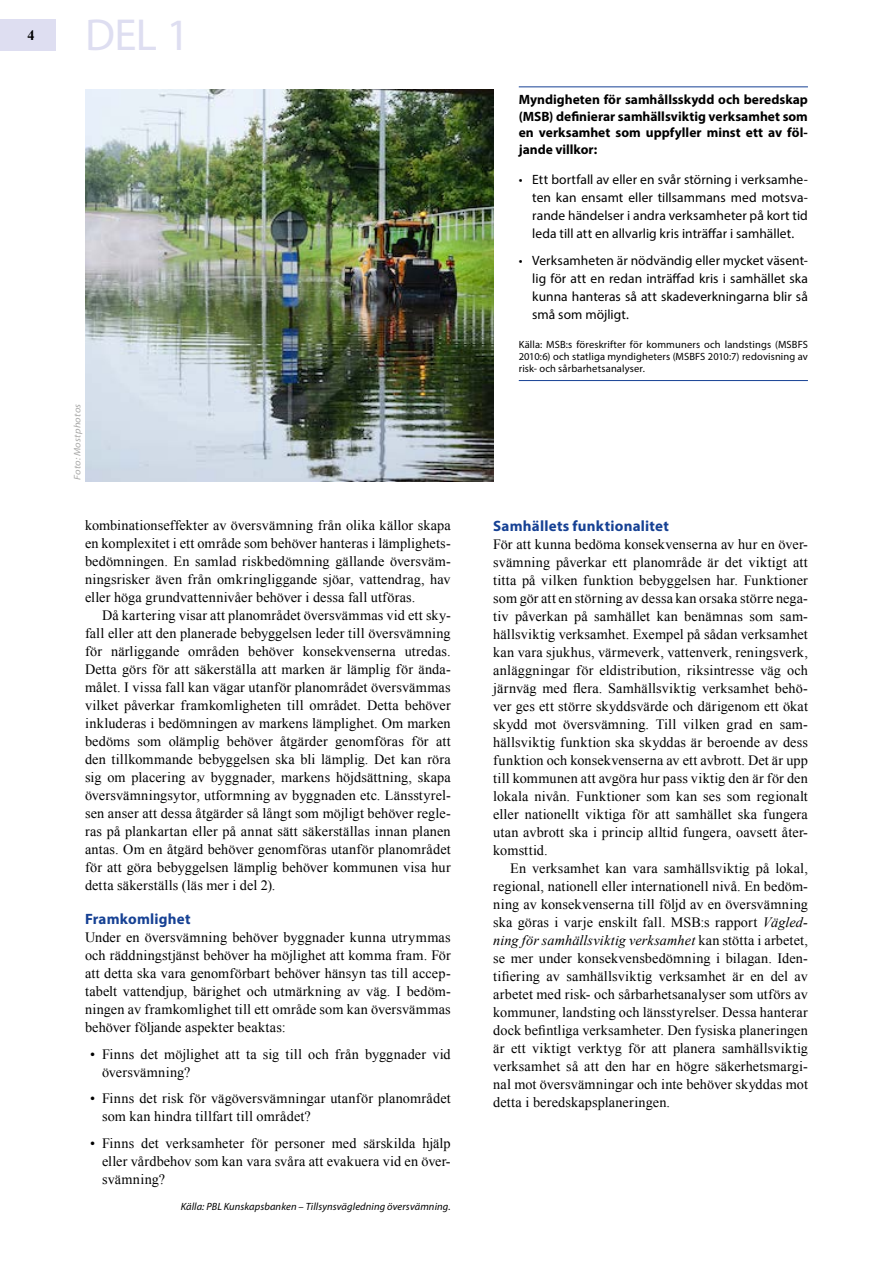
<style>
.page{position:relative;width:893px;height:1263px;background:#fff}
.page>*{position:absolute;margin:0;border:0;box-sizing:border-box;transform-origin:0 0}
.t1{font:45px "Myriad Pro";color:#dedef1}
.t2{font:700 15px "Myriad Pro";letter-spacing:.015em;color:#164194}
.t3{font:14.25px/18px "Times New Roman";letter-spacing:.01em;color:#000;text-align:justify}
.t4{font:700 14.25px "Times New Roman";color:#000}
.t5{font:13.5px/18px "Myriad Pro";letter-spacing:.005em;color:#000;text-align:justify}
.t6{font:700 13.5px/16.5px "Myriad Pro";color:#000;text-align:justify}
.t7{font:10.5px/12px "Myriad Pro";letter-spacing:.01em;color:#000;text-align:justify}
.t8{font:italic 10.5px "Myriad Pro";letter-spacing:.01em;color:#000}
.t9{font:italic 9.45px "Myriad Pro";letter-spacing:.02em;color:#a8a8a7;scale:1.11 1}
.s1{font-style:italic}
</style>
<div class="page">
<hr style="left:519px;top:380px;width:289px;height:1px;background:#164194">
<hr style="left:519px;top:87px;width:289px;height:1px;background:#164194">
<div style="left:0;top:19px;width:56px;height:32px;background:#dedef1"></div>
<img style="left:85px;top:89px;width:408px;height:393px">
<p class="t4" style="left:27px;top:25px;width:9px">4</p>
<h1 class="t1" style="left:85px;top:7px;width:106px">DEL 1</h1>
<p class="t9" style="left:71px;top:480px;width:70px;rotate:-90deg">Foto: Mostphotos</p>
<p class="t3" style="left:85px;top:516px;width:367px">kombinationseffekter av översvämning från olika källor skapa en komplexitet i ett område som behöver hanteras i lämplighets&shy;bedömningen. En samlad riskbedömning gällande översväm&shy;ningsrisker även från omkringliggande sjöar, vattendrag, hav eller höga grundvattennivåer behöver i dessa fall utföras.</p>
<p class="t3" style="left:85px;top:606px;width:367px;text-indent:17px">Då kartering visar att planområdet översvämmas vid ett sky&shy;fall eller att den planerade bebyggelsen leder till översvämning för närliggande områden behöver konsekvenserna utredas.<br>Detta görs för att säkerställa att marken är lämplig för ända&shy;målet. I vissa fall kan vägar utanför planområdet översvämmas vilket påverkar framkomligheten till området. Detta behöver inkluderas i bedömningen av markens lämplighet. Om marken bedöms som olämplig behöver åtgärder genomföras för att den tillkommande bebyggelsen ska bli lämplig. Det kan röra sig om placering av byggnader, markens höjdsättning, skapa översvämningsytor, utformning av byggnaden etc. Länsstyrel&shy;sen anser att dessa åtgärder så långt som möjligt behöver regle&shy;ras på plankartan eller på annat sätt säkerställas innan planen antas. Om en åtgärd behöver genomföras utanför planområdet för att göra bebyggelsen lämplig behöver kommunen visa hur detta säkerställs (läs mer i del 2).</p>
<p class="t2" style="left:85px;top:909px;width:107px">Framkomlighet</p>
<p class="t3" style="left:85px;top:928px;width:367px">Under en översvämning behöver byggnader kunna utrymmas och räddningstjänst behöver ha möjlighet att komma fram. För att detta ska vara genomförbart behöver hänsyn tas till accep&shy;tabelt vattendjup, bärighet och utmärkning av väg. I bedöm&shy;ningen av framkomlighet till ett område som kan översvämmas behöver följande aspekter beaktas:</p>
<p class="t3" style="left:102px;top:1045px;width:350px;text-indent:-12px">• Finns det möjlighet att ta sig till och från byggnader vid översvämning?</p>
<p class="t3" style="left:102px;top:1089px;width:350px;text-indent:-12px">• Finns det risk för vägöversvämningar utanför planområdet som kan hindra tillfart till området?</p>
<p class="t3" style="left:102px;top:1134px;width:350px;text-indent:-12px">• Finns det verksamheter för personer med särskilda hjälp eller vårdbehov som kan vara svåra att evakuera vid en över&shy;svämning?</p>
<p class="t8" style="left:181px;top:1200px;width:271px">Källa: PBL Kunskapsbanken – Tillsynsvägledning översvämning.</p>
<p class="t6" style="left:519px;top:91px;width:291px">Myndigheten för samhållsskydd och beredskap (MSB) defnierar samhällsviktig verksamhet som en verksamhet som uppfyller minst ett av föl&shy;jande villkor:</p>
<p class="t5" style="left:532px;top:171px;width:277px;text-indent:-14px">• Ett bortfall av eller en svår störning i verksamhe&shy;ten kan ensamt eller tillsammans med motsva&shy;rande händelser i andra verksamheter på kort tid leda till att en allvarlig kris inträfar i samhället.</p>
<p class="t5" style="left:532px;top:251px;width:277px;text-indent:-14px">• Verksamheten är nödvändig eller mycket väsent&shy;lig för att en redan inträfad kris i samhället ska kunna hanteras så att skadeverkningarna blir så små som möjligt.</p>
<p class="t7" style="left:519px;top:338px;width:291px">Källa: MSB:s föreskrifter för kommuners och landstings (MSBFS 2010:6) och statliga myndigheters (MSBFS 2010:7) redovisning av risk- och sårbarhetsanalyser.</p>
<p class="t2" style="left:493px;top:516px;width:177px">Samhällets funktionalitet</p>
<p class="t3" style="left:493px;top:535px;width:316px">För att kunna bedöma konsekvenserna av hur en över&shy;svämning påverkar ett planområde är det viktigt att titta på vilken funktion bebyggelsen har. Funktioner som gör att en störning av dessa kan orsaka större nega&shy;tiv påverkan på samhället kan benämnas som sam&shy;hällsviktig verksamhet. Exempel på sådan verksamhet kan vara sjukhus, värmeverk, vattenverk, reningsverk, anläggningar för eldistribution, riksintresse väg och järnväg med flera. Samhällsviktig verksamhet behö&shy;ver ges ett större skyddsvärde och därigenom ett ökat skydd mot översvämning. Till vilken grad en sam&shy;hällsviktig funktion ska skyddas är beroende av dess funktion och konsekvenserna av ett avbrott. Det är upp till kommunen att avgöra hur pass viktig den är för den lokala nivån. Funktioner som kan ses som regionalt eller nationellt viktiga för att samhället ska fungera utan avbrott ska i princip alltid fungera, oavsett åter&shy;komsttid.</p>
<p class="t3" style="left:493px;top:859px;width:316px;text-indent:17px">En verksamhet kan vara samhällsviktig på lokal, regional, nationell eller internationell nivå. En bedöm&shy;ning av konsekvenserna till följd av en översvämning ska göras i varje enskilt fall. MSB:s rapport <span class="s1">Vägled&shy;ning för samhällsviktig verksamhet</span> kan stötta i arbetet, se mer under konsekvensbedömning i bilagan. Iden&shy;tifiering av samhällsviktig verksamhet är en del av arbetet med risk- och sårbarhetsanalyser som utförs av kommuner, landsting och länsstyrelser. Dessa hanterar dock befintliga verksamheter. Den fysiska planeringen är ett viktigt verktyg för att planera samhällsviktig verksamhet så att den har en högre säkerhetsmargi&shy;nal mot översvämningar och inte behöver skyddas mot detta i beredskapsplaneringen.</p>
</div>
